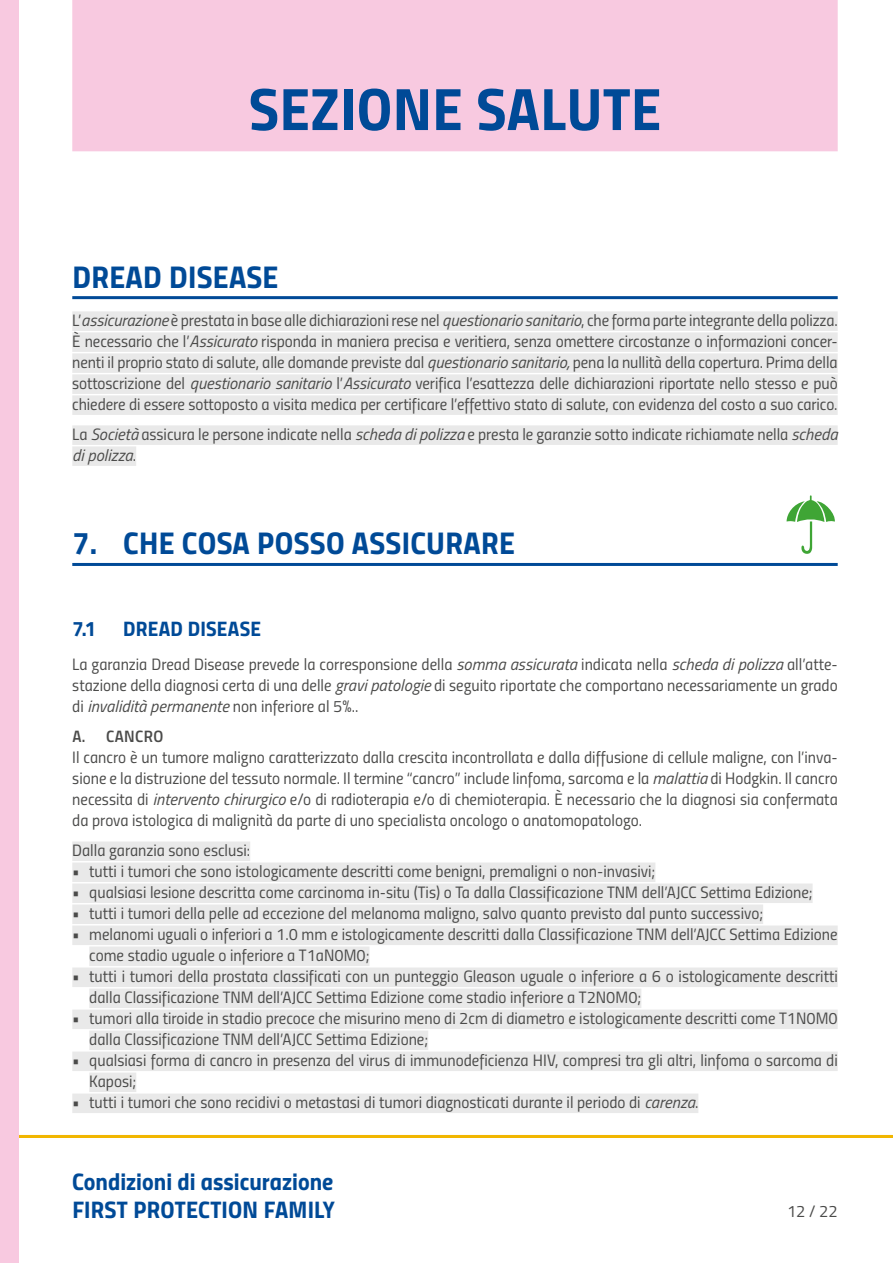
<style>
.page{position:relative;width:893px;height:1263px;background:#fff}
.page>*{position:absolute;margin:0;border:0;box-sizing:border-box;transform-origin:0 0}
.t1{font:60px "Titillium Bold Upright";letter-spacing:.01em;color:#004a97}
.t2{font:31.5px "Titillium Bold Upright";letter-spacing:.01em;color:#004a97}
.t3{font:24px/28.5px "Titillium Bold Upright";color:#004a97}
.t4{font:21px "Titillium Bold Upright";letter-spacing:.005em;color:#004a97}
.t5{font:16.5px/21px "Titillium Regular Upright";color:#4b4b4a}
.t6{font:italic 16.5px "Titillium";color:#4b4b4a}
.t7{font:16.5px "Titillium Semibold Upright";letter-spacing:.02em;color:#4b4b4a}
.s1{font-family:"Titillium";font-style:italic}
.s2{font-family:"Titillium Regular Upright";font-style:normal}
</style>
<div class="page">
<hr style="left:0;top:1135px;width:893px;height:3px;background:#f1b600">
<div style="left:0;top:0;width:19px;height:1263px;background:#f8c9e0"></div>
<div style="left:72px;top:0;width:766px;height:151px;background:#f8c9e0"></div>
<hr style="left:72px;top:296px;width:766px;height:3px;background:#004a97">
<div style="left:72px;top:311px;width:766px;height:20px;background:#e9e9e9"></div>
<div style="left:72px;top:332px;width:766px;height:20px;background:#e9e9e9"></div>
<div style="left:72px;top:353px;width:766px;height:20px;background:#e9e9e9"></div>
<div style="left:72px;top:374px;width:766px;height:20px;background:#e9e9e9"></div>
<div style="left:72px;top:395px;width:766px;height:20px;background:#e9e9e9"></div>
<div style="left:72px;top:425px;width:766px;height:20px;background:#e9e9e9"></div>
<div style="left:72px;top:446px;width:64px;height:20px;background:#e9e9e9"></div>
<hr style="left:72px;top:563px;width:766px;height:3px;background:#004a97">
<div style="left:72px;top:841px;width:178px;height:20px;background:#e9e9e9"></div>
<div style="left:72px;top:862px;width:583px;height:20px;background:#e9e9e9"></div>
<div style="left:72px;top:883px;width:741px;height:20px;background:#e9e9e9"></div>
<div style="left:72px;top:904px;width:691px;height:20px;background:#e9e9e9"></div>
<div style="left:72px;top:925px;width:766px;height:20px;background:#e9e9e9"></div>
<div style="left:89px;top:946px;width:280px;height:20px;background:#e9e9e9"></div>
<div style="left:72px;top:967px;width:766px;height:20px;background:#e9e9e9"></div>
<div style="left:89px;top:988px;width:552px;height:20px;background:#e9e9e9"></div>
<div style="left:72px;top:1009px;width:766px;height:20px;background:#e9e9e9"></div>
<div style="left:89px;top:1030px;width:339px;height:20px;background:#e9e9e9"></div>
<div style="left:72px;top:1051px;width:766px;height:20px;background:#e9e9e9"></div>
<div style="left:89px;top:1072px;width:47px;height:20px;background:#e9e9e9"></div>
<div style="left:72px;top:1093px;width:626px;height:20px;background:#e9e9e9"></div>
<svg style="left:787px;top:495px;width:48px;height:59px"></svg>
<h1 class="t1" style="left:249px;top:62px;width:414px">SEZIONE SALUTE</h1>
<h2 class="t2" style="left:72px;top:252px;width:208px">DREAD DISEASE</h2>
<p class="t5" style="left:72px;top:308px;width:767px;text-align:justify">L’<span class="s1">assicurazione</span> è prestata in base alle dichiarazioni rese nel <span class="s1">questionario sanitario</span>, che forma parte integrante della polizza.<br>È necessario che l’<span class="s1">Assicurato</span> risponda in maniera precisa e veritiera, senza omettere circostanze o informazioni concer&shy;nenti il proprio stato di salute, alle domande previste dal <span class="s1">questionario sanitario,</span> pena la nullità della copertura. Prima della sottoscrizione del <span class="s1">questionario sanitario</span> l’<span class="s1">Assicurato</span> verifica l’esattezza delle dichiarazioni riportate nello stesso e può chiedere di essere sottoposto a visita medica per certificare l’effettivo stato di salute, con evidenza del costo a suo carico.</p>
<p class="t5" style="left:72px;top:422px;width:767px">La <span class="s1">Società</span> assicura le persone indicate nella <span class="s1">scheda di polizza</span> e presta le garanzie sotto indicate richiamate nella <span class="s1">scheda</span></p>
<p class="t6" style="left:72px;top:443px;width:65px">di polizza<span class="s2">.</span></p>
<h2 class="t2" style="left:72px;top:519px;width:444px">7. CHE COSA POSSO ASSICURARE</h2>
<p class="t4" style="left:72px;top:613px;width:26px">7.1</p>
<p class="t4" style="left:123px;top:613px;width:139px">DREAD DISEASE</p>
<p class="t5" style="left:72px;top:653px;width:767px;text-align:justify">La garanzia Dread Disease prevede la corresponsione della <span class="s1">somma assicurata</span> indicata nella <span class="s1">scheda di polizza</span> all’atte&shy;stazione della diagnosi certa di una delle <span class="s1">gravi patologie</span> di seguito riportate che comportano necessariamente un grado di <span class="s1">invalidità permanente</span> non inferiore al 5%..</p>
<p class="t7" style="left:72px;top:723px;width:92px">A. CANCRO</p>
<p class="t5" style="left:72px;top:746px;width:767px;text-align:justify">Il cancro è un tumore maligno caratterizzato dalla crescita incontrollata e dalla diffusione di cellule maligne, con l’inva&shy;sione e la distruzione del tessuto normale. Il termine “cancro” include linfoma, sarcoma e la <span class="s1">malattia</span> di Hodgkin. Il cancro necessita di <span class="s1">intervento chirurgico</span> e/o di radioterapia e/o di chemioterapia. È necessario che la diagnosi sia confermata da prova istologica di malignità da parte di uno specialista oncologo o anatomopatologo.</p>
<p class="t5" style="left:72px;top:839px;width:179px">Dalla garanzia sono esclusi:</p>
<p class="t5" style="left:72px;top:860px;width:585px">• tutti i tumori che sono istologicamente descritti come benigni, premaligni o non-invasivi;</p>
<p class="t5" style="left:72px;top:881px;width:742px">• qualsiasi lesione descritta come carcinoma in-situ (Tis) o Ta dalla Classificazione TNM dell’AJCC Settima Edizione;</p>
<p class="t5" style="left:72px;top:902px;width:692px">• tutti i tumori della pelle ad eccezione del melanoma maligno, salvo quanto previsto dal punto successivo;</p>
<p class="t5" style="left:89px;top:923px;width:750px;text-indent:-17px">• melanomi uguali o inferiori a 1.0 mm e istologicamente descritti dalla Classificazione TNM dell’AJCC Settima Edizione come stadio uguale o inferiore a T1aN0M0;</p>
<p class="t5" style="left:89px;top:965px;width:750px;text-indent:-17px">• tutti i tumori della prostata classificati con un punteggio Gleason uguale o inferiore a 6 o istologicamente descritti dalla Classificazione TNM dell’AJCC Settima Edizione come stadio inferiore a T2N0M0;</p>
<p class="t5" style="left:89px;top:1007px;width:750px;text-indent:-17px">• tumori alla tiroide in stadio precoce che misurino meno di 2cm di diametro e istologicamente descritti come T1N0M0 dalla Classificazione TNM dell’AJCC Settima Edizione;</p>
<p class="t5" style="left:89px;top:1049px;width:750px;text-indent:-17px">• qualsiasi forma di cancro in presenza del virus di immunodeficienza HIV, compresi tra gli altri, linfoma o sarcoma di<br>Kaposi;</p>
<p class="t5" style="left:72px;top:1091px;width:628px">• tutti i tumori che sono recidivi o metastasi di tumori diagnosticati durante il periodo di <span class="s1">carenza</span>.</p>
<h3 class="t3" style="left:72px;top:1165px;width:264px">Condizioni di assicurazione<br>FIRST PROTECTION FAMILY</h3>
<p class="t5" style="left:787px;top:1200px;width:52px">12 / 22</p>
</div>
